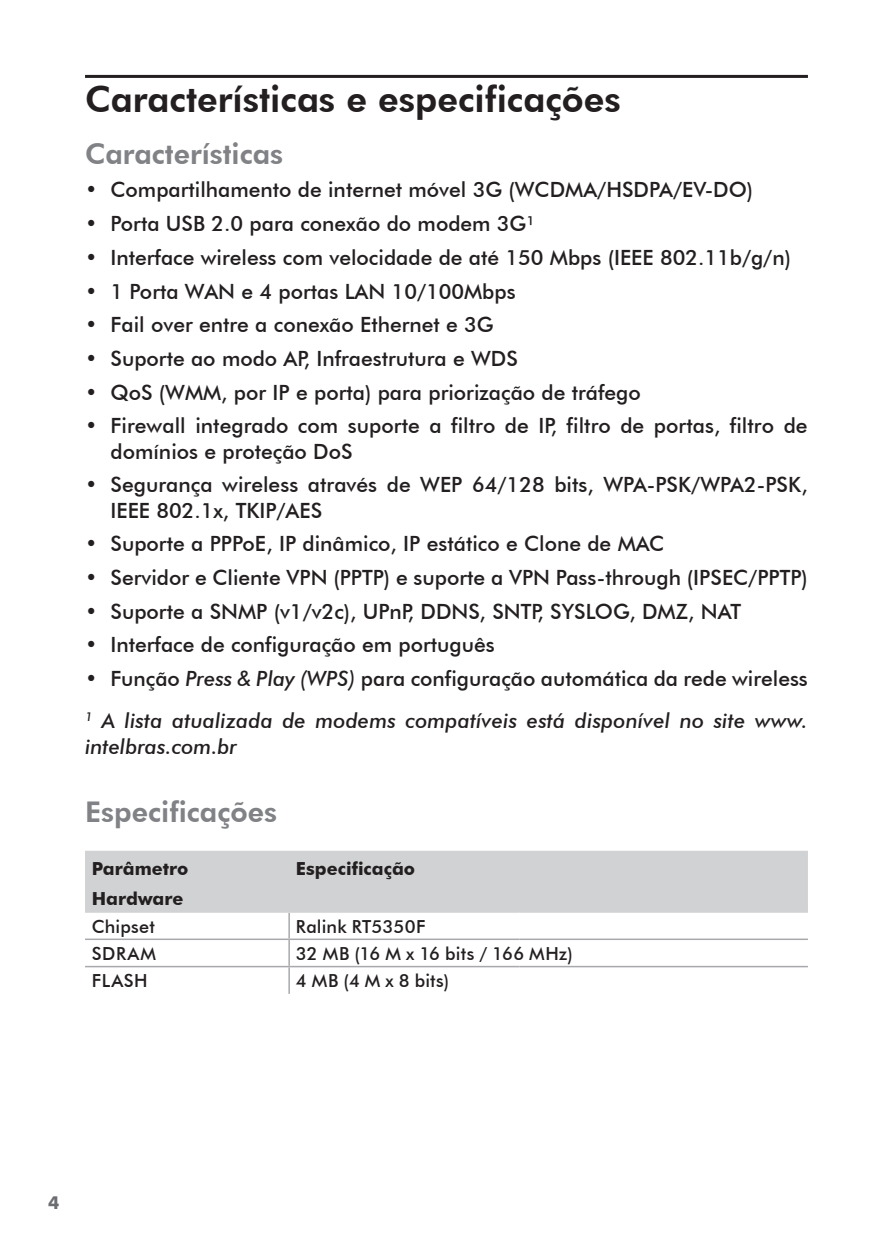
<style>
.page{position:relative;width:893px;height:1259px;background:#fff}
.page>*{position:absolute;margin:0;border:0;box-sizing:border-box;transform-origin:0 0}
.t1{font:800 36px "Futura BT";color:#231f20}
.t2{font:800 28.5px "Futura BT";color:#808285}
.t3{font:500 21px/25.2px "Futura BT";color:#231f20}
.t4{font:italic 500 21px/42.3px "Futura BT";letter-spacing:.005em;color:#231f20}
.t5{font:500 18px "Futura BT";letter-spacing:.015em;color:#231f20}
.t6{font:700 18px "Futura BT";color:#231f20}
.t7{font:700 18px "Futura BT";color:#6c6d70}
.s1{font-weight:300}
.s2{font-weight:300;font-style:normal}
.s3{font-style:normal}
</style>
<div class="page">
<hr style="left:85px;top:75px;width:723px;height:3px;background:#231f20">
<div style="left:85px;top:850px;width:723px;height:61px;background:#d1d2d4"></div>
<hr style="left:85px;top:938px;width:204px;height:2px;background:#a8a9ad">
<hr style="left:289px;top:938px;width:231px;height:2px;background:#a8a9ad">
<hr style="left:520px;top:938px;width:288px;height:2px;background:#a8a9ad">
<hr style="left:85px;top:966px;width:204px;height:1px;background:#a8a9ad">
<hr style="left:289px;top:966px;width:231px;height:1px;background:#a8a9ad">
<hr style="left:520px;top:966px;width:288px;height:1px;background:#a8a9ad">
<hr style="left:288px;top:912px;width:2px;height:26px;background:#a8a9ad">
<hr style="left:288px;top:940px;width:2px;height:26px;background:#a8a9ad">
<hr style="left:288px;top:967px;width:2px;height:27px;background:#a8a9ad">
<hr style="left:85px;top:911px;width:204px;height:1px;background:#d1d2d4">
<hr style="left:289px;top:911px;width:231px;height:1px;background:#d1d2d4">
<hr style="left:520px;top:911px;width:288px;height:1px;background:#d1d2d4">
<h1 class="t1" style="left:85px;top:78px;width:537px">Características e especificações</h1>
<h2 class="t2" style="left:85px;top:136px;width:200px">Características</h2>
<p class="t3" style="left:85px;top:177px;width:670px"><span class="s1">•</span> Compartilhamento de internet móvel 3G (WCDMA/HSDPA/EV-DO)</p>
<p class="t3" style="left:85px;top:211px;width:451px"><span class="s1">•</span> Porta USB 2.0 para conexão do modem 3G¹</p>
<p class="t3" style="left:85px;top:244px;width:708px"><span class="s1">•</span> Interface wireless com velocidade de até 150 Mbps (IEEE 802.11b/g/n)</p>
<p class="t3" style="left:85px;top:278px;width:432px"><span class="s1">•</span> 1 Porta WAN e 4 portas LAN 10/100Mbps</p>
<p class="t3" style="left:85px;top:312px;width:410px"><span class="s1">•</span> Fail over entre a conexão Ethernet e 3G</p>
<p class="t3" style="left:85px;top:346px;width:434px"><span class="s1">•</span> Suporte ao modo AP, Infraestrutura e WDS</p>
<p class="t3" style="left:85px;top:379px;width:557px"><span class="s1">•</span> QoS (WMM, por IP e porta) para priorização de tráfego</p>
<p class="t3" style="left:111px;top:413px;width:699px;text-indent:-25px"><span class="s1">•</span> Firewall integrado com suporte a filtro de IP, filtro de portas, filtro de domínios e proteção DoS</p>
<p class="t3" style="left:111px;top:472px;width:699px;text-indent:-25px"><span class="s1">•</span> Segurança wireless através de WEP 64/128 bits, WPA-PSK/WPA2-PSK,<br>IEEE 802.1x, TKIP/AES</p>
<p class="t3" style="left:85px;top:531px;width:581px"><span class="s1">•</span> Suporte a PPPoE, IP dinâmico, IP estático e Clone de MAC</p>
<p class="t3" style="left:85px;top:565px;width:724px"><span class="s1">•</span> Servidor e Cliente VPN (PPTP) e suporte a VPN Pass-through (IPSEC/PPTP)</p>
<p class="t3" style="left:85px;top:598px;width:658px"><span class="s1">•</span> Suporte a SNMP (v1/v2c), UPnP, DDNS, SNTP, SYSLOG, DMZ, NAT</p>
<p class="t3" style="left:85px;top:632px;width:411px"><span class="s1">•</span> Interface de configuração em português</p>
<p class="t4" style="left:85px;top:657px;width:724px"><span class="s2">•</span> <span class="s3">Função</span> Press &amp; Play (WPS) <span class="s3">para configuração automática da rede wireless<br></span><sup>1</sup> A lista atualizada de modems compatíveis está disponível no site www.</p>
<p class="t4" style="left:85px;top:725px;width:154px">intelbras.com.br</p>
<h2 class="t2" style="left:85px;top:794px;width:194px">Especificações</h2>
<p class="t6" style="left:92px;top:857px;width:98px">Parâmetro</p>
<p class="t6" style="left:296px;top:857px;width:121px">Especificação</p>
<p class="t6" style="left:92px;top:888px;width:93px">Hardware</p>
<p class="t5" style="left:92px;top:915px;width:65px">Chipset</p>
<p class="t5" style="left:296px;top:915px;width:131px">Ralink RT5350F</p>
<p class="t5" style="left:92px;top:942px;width:66px">SDRAM</p>
<p class="t5" style="left:296px;top:942px;width:278px">32 MB (16 M x 16 bits / 166 MHz)</p>
<p class="t5" style="left:92px;top:969px;width:57px">FLASH</p>
<p class="t5" style="left:296px;top:969px;width:155px">4 MB (4 M x 8 bits)</p>
<p class="t7" style="left:48px;top:1191px;width:13px">4</p>
</div>
